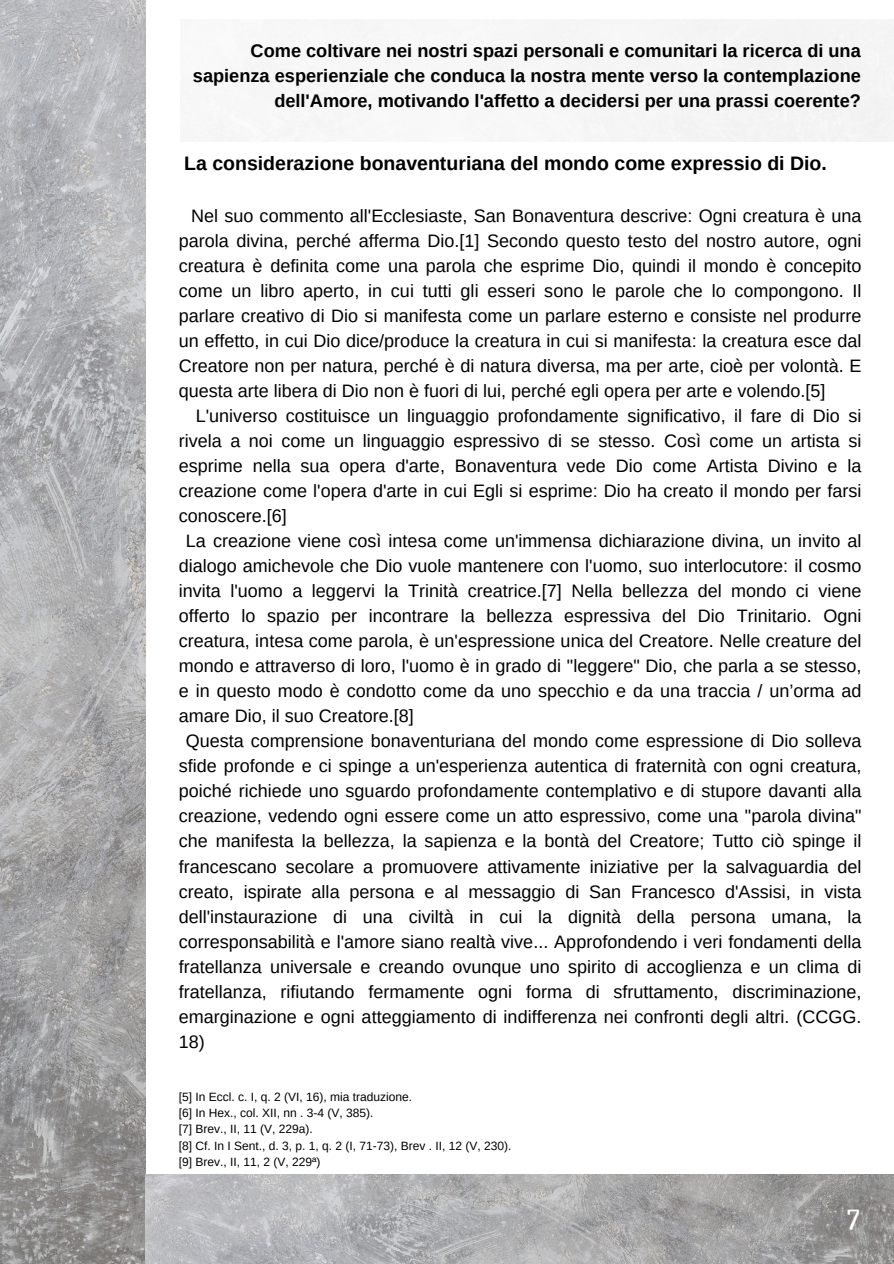
<style>
.page{position:relative;width:894px;height:1264px;background:#fff}
.page>*{position:absolute;margin:0;border:0;box-sizing:border-box;transform-origin:0 0}
.t1{font:27px "Trocchi";color:#fff}
.t2{font:700 19.5px "Arimo";color:#000}
.t3{font:700 18.15px/25px "Arimo";color:#000;text-align:right}
.t4{font:18px "Arimo";color:#000}
.t5{font:12px "Arimo";color:#000}
</style>
<div class="page">
<img style="left:0;top:0;width:145px;height:1263px">
<img style="left:145px;top:1174px;width:748px;height:89px">
<p class="t3" style="left:193px;top:38px;width:669px">Come coltivare nei nostri spazi personali e comunitari la ricerca di una sapienza esperienziale che conduca la nostra mente verso la contemplazione dell'Amore, motivando l'affetto a decidersi per una prassi coerente?</p>
<h1 class="t2" style="left:184px;top:153px;width:644px">La considerazione bonaventuriana del mondo come expressio di Dio.</h1>
<h2 class="t4" style="left:191px;top:206px;width:671px">Nel suo commento all'Ecclesiaste, San Bonaventura descrive: Ogni creatura è una</h2>
<h2 class="t4" style="left:179px;top:231px;width:684px">parola divina, perché afferma Dio.[1] Secondo questo testo del nostro autore, ogni</h2>
<h2 class="t4" style="left:179px;top:256px;width:684px">creatura è definita come una parola che esprime Dio, quindi il mondo è concepito</h2>
<h2 class="t4" style="left:179px;top:281px;width:684px">come un libro aperto, in cui tutti gli esseri sono le parole che lo compongono. Il</h2>
<h2 class="t4" style="left:179px;top:306px;width:684px">parlare creativo di Dio si manifesta come un parlare esterno e consiste nel produrre</h2>
<h2 class="t4" style="left:179px;top:331px;width:684px">un effetto, in cui Dio dice/produce la creatura in cui si manifesta: la creatura esce dal</h2>
<h2 class="t4" style="left:179px;top:356px;width:684px">Creatore non per natura, perché è di natura diversa, ma per arte, cioè per volontà. E</h2>
<h2 class="t4" style="left:179px;top:381px;width:648px">questa arte libera di Dio non è fuori di lui, perché egli opera per arte e volendo.[5]</h2>
<h2 class="t4" style="left:196px;top:406px;width:667px">L'universo costituisce un linguaggio profondamente significativo, il fare di Dio si</h2>
<h2 class="t4" style="left:179px;top:431px;width:684px">rivela a noi come un linguaggio espressivo di se stesso. Così come un artista si</h2>
<h2 class="t4" style="left:179px;top:456px;width:684px">esprime nella sua opera d'arte, Bonaventura vede Dio come Artista Divino e la</h2>
<h2 class="t4" style="left:179px;top:481px;width:684px">creazione come l'opera d'arte in cui Egli si esprime: Dio ha creato il mondo per farsi</h2>
<h2 class="t4" style="left:179px;top:506px;width:110px">conoscere.[6]</h2>
<h2 class="t4" style="left:186px;top:531px;width:677px">La creazione viene così intesa come un'immensa dichiarazione divina, un invito al</h2>
<h2 class="t4" style="left:179px;top:556px;width:684px">dialogo amichevole che Dio vuole mantenere con l'uomo, suo interlocutore: il cosmo</h2>
<h2 class="t4" style="left:179px;top:581px;width:684px">invita l'uomo a leggervi la Trinità creatrice.[7] Nella bellezza del mondo ci viene</h2>
<h2 class="t4" style="left:179px;top:606px;width:684px">offerto lo spazio per incontrare la bellezza espressiva del Dio Trinitario. Ogni</h2>
<h2 class="t4" style="left:179px;top:631px;width:684px">creatura, intesa come parola, è un'espressione unica del Creatore. Nelle creature del</h2>
<h2 class="t4" style="left:179px;top:656px;width:684px">mondo e attraverso di loro, l'uomo è in grado di "leggere" Dio, che parla a se stesso,</h2>
<h2 class="t4" style="left:179px;top:681px;width:684px">e in questo modo è condotto come da uno specchio e da una traccia / un’orma ad</h2>
<h2 class="t4" style="left:179px;top:706px;width:237px">amare Dio, il suo Creatore.[8]</h2>
<h2 class="t4" style="left:186px;top:731px;width:677px">Questa comprensione bonaventuriana del mondo come espressione di Dio solleva</h2>
<h2 class="t4" style="left:179px;top:756px;width:684px">sfide profonde e ci spinge a un'esperienza autentica di fraternità con ogni creatura,</h2>
<h2 class="t4" style="left:179px;top:781px;width:684px">poiché richiede uno sguardo profondamente contemplativo e di stupore davanti alla</h2>
<h2 class="t4" style="left:179px;top:806px;width:684px">creazione, vedendo ogni essere come un atto espressivo, come una "parola divina"</h2>
<h2 class="t4" style="left:179px;top:831px;width:684px">che manifesta la bellezza, la sapienza e la bontà del Creatore; Tutto ciò spinge il</h2>
<h2 class="t4" style="left:179px;top:856px;width:684px">francescano secolare a promuovere attivamente iniziative per la salvaguardia del</h2>
<h2 class="t4" style="left:179px;top:881px;width:684px">creato, ispirate alla persona e al messaggio di San Francesco d'Assisi, in vista</h2>
<h2 class="t4" style="left:179px;top:906px;width:684px">dell'instaurazione di una civiltà in cui la dignità della persona umana, la</h2>
<h2 class="t4" style="left:179px;top:931px;width:684px">corresponsabilità e l'amore siano realtà vive... Approfondendo i veri fondamenti della</h2>
<h2 class="t4" style="left:179px;top:956px;width:684px">fratellanza universale e creando ovunque uno spirito di accoglienza e un clima di</h2>
<h2 class="t4" style="left:179px;top:981px;width:684px">fratellanza, rifiutando fermamente ogni forma di sfruttamento, discriminazione,</h2>
<h2 class="t4" style="left:179px;top:1006px;width:684px">emarginazione e ogni atteggiamento di indifferenza nei confronti degli altri. (CCGG.</h2>
<h2 class="t4" style="left:179px;top:1031px;width:28px">18)</h2>
<p class="t5" style="left:179px;top:1089px;width:235px">[5] In Eccl. c. I, q. 2 (VI, 16), mia traduzione.</p>
<p class="t5" style="left:179px;top:1106px;width:196px">[6] In Hex., col. XII, nn . 3-4 (V, 385).</p>
<p class="t5" style="left:179px;top:1122px;width:135px">[7] Brev., II, 11 (V, 229a).</p>
<p class="t5" style="left:179px;top:1138px;width:334px">[8] Cf. In I Sent., d. 3, p. 1, q. 2 (I, 71-73), Brev . II, 12 (V, 230).</p>
<p class="t5" style="left:179px;top:1154px;width:143px">[9] Brev., II, 11, 2 (V, 229ª)</p>
<p class="t1" style="left:846px;top:1196px;width:15px">7</p>
</div>
